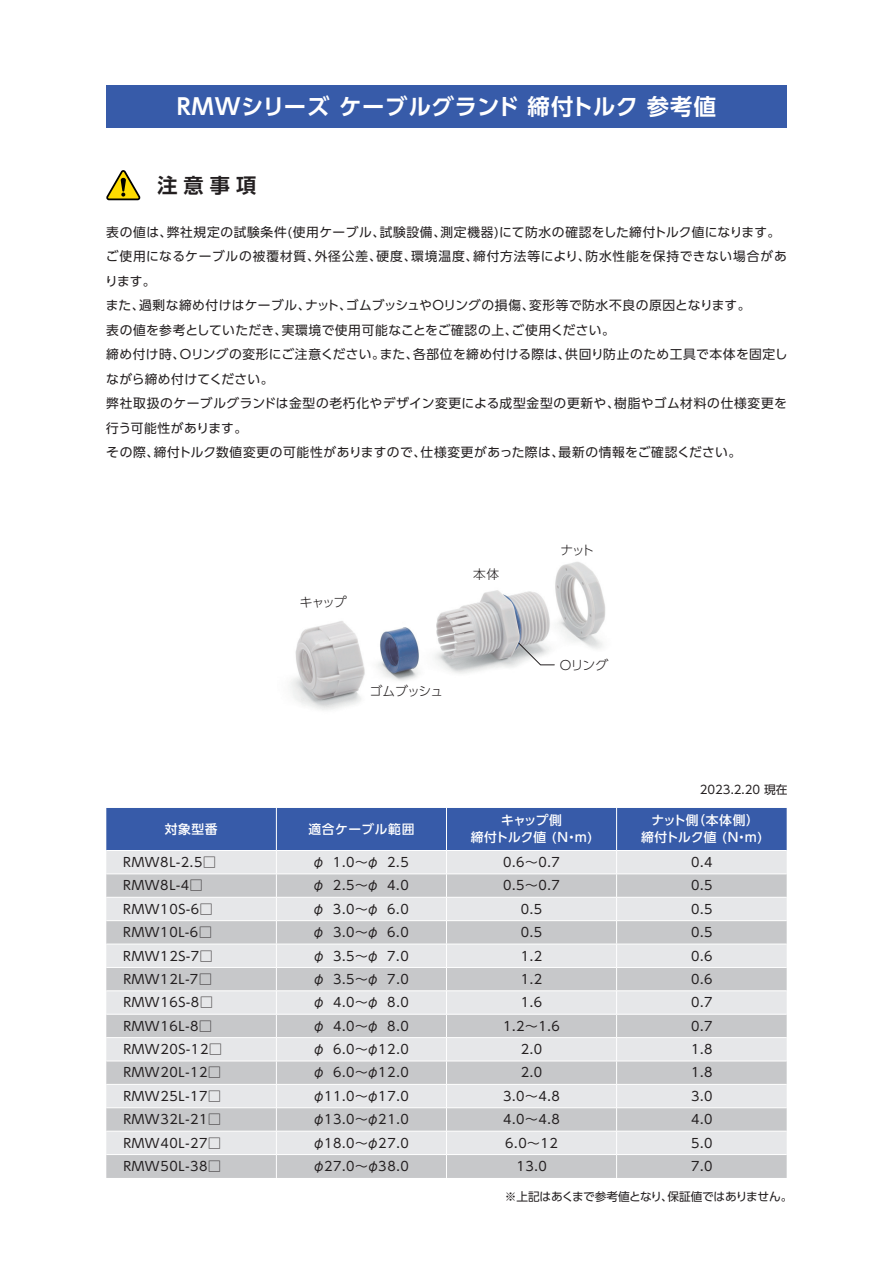
<style>
.page{position:relative;width:893px;height:1263px;background:#fff}
.page>*{position:absolute;margin:0;border:0;box-sizing:border-box;transform-origin:0 0}
.t1{font:700 22.35px "UD Shin Go Pr 6 N De";letter-spacing:.03em;color:#fff}
.t2{font:700 20.25px "UD Shin Go Pr 6 N De";color:#231f20}
.t3{font:12.75px/24.5px "UD Shin Go Pr 6 N";letter-spacing:.05em;color:#231f20}
.t4{font:500 12.75px/17px "UD Shin Go Pr 6 N";letter-spacing:-.005em;color:#fff;text-align:center}
.t5{font:300 12.75px "UD Shin Go Pr 6 N";letter-spacing:-.07em;color:#231f20}
.t6{font:500 12.75px/17px "UD Shin Go Pr 6 N";letter-spacing:-.015em;color:#fff;text-align:center}
.t7{font:500 12.75px "UD Shin Go Pr 6 N";letter-spacing:.05em;color:#fff}
.t8{font:500 12.75px "UD Shin Go Pr 6 N";letter-spacing:.03em;color:#fff}
.t9{font:11.7px "UD Shin Go Pr 6 N";letter-spacing:-.015em;color:#231f20}
</style>
<div class="page">
<svg style="left:106px;top:808px;width:681px;height:370px;background:#c6cbd5"></svg>
<div style="left:106px;top:85px;width:681px;height:43px;background:#375ba9"></div>
<svg style="left:106px;top:170px;width:34px;height:30px"></svg>
<img style="left:290px;top:562px;width:316px;height:148px">
<svg style="left:518px;top:642px;width:37px;height:23px"></svg>
<h1 class="t1" style="left:177px;top:88px;width:541px">RMWシリーズ ケーブルグランド 締付トルク 参考値</h1>
<h2 class="t2" style="left:157px;top:169px;width:100px">注意事項</h2>
<p class="t3" style="left:105px;top:220px;width:684px">表の値は、弊社規定の試験条件(使用ケーブル、試験設備、測定機器)にて防水の確認をした締付トルク値になります。ご使用になるケーブルの被覆材質、外径公差、硬度、環境温度、締付方法等により、防水性能を保持できない場合があります。<br>また、過剰な締め付けはケーブル、ナット、ゴムブッシュやOリングの損傷、変形等で防水不良の原因となります。<br>表の値を参考としていただき、実環境で使用可能なことをご確認の上、ご使用ください。<br>締め付け時、Oリングの変形にご注意ください。また、各部位を締め付ける際は、供回り防止のため工具で本体を固定しながら締め付けてください。<br>弊社取扱のケーブルグランドは金型の老朽化やデザイン変更による成型金型の更新や、樹脂やゴム材料の仕様変更を行う可能性があります。<br>その際、締付トルク数値変更の可能性がありますので、仕様変更があった際は、最新の情報をご確認ください。</p>
<p class="t5" style="left:300px;top:591px;width:49px">キャップ</p>
<p class="t5" style="left:370px;top:680px;width:75px">ゴムブッシュ</p>
<p class="t5" style="left:473px;top:564px;width:28px">本体</p>
<p class="t5" style="left:560px;top:540px;width:35px">ナット</p>
<p class="t5" style="left:560px;top:655px;width:50px">Oリング</p>
<p class="t9" style="left:700px;top:780px;width:89px">2023.2.20 現在</p>
<p class="t8" style="left:165px;top:819px;width:54px">対象型番</p>
<p class="t7" style="left:308px;top:819px;width:107px">適合ケーブル範囲</p>
<p class="t6" style="left:471px;top:812px;width:123px">キャップ側<br>締付トルク値 (N・ｍ)</p>
<p class="t4" style="left:641px;top:812px;width:123px">ナット側（本体側）締付トルク値 (N・m)</p>
<p class="t3" style="left:123px;top:849px;width:94px">RMW8L-2.5□</p>
<p class="t3" style="left:312px;top:849px;width:98px">φ 1.0～φ 2.5</p>
<p class="t3" style="left:503px;top:849px;width:58px">0.6～0.7</p>
<p class="t3" style="left:691px;top:849px;width:23px">0.4</p>
<p class="t3" style="left:123px;top:873px;width:81px">RMW8L-4□</p>
<p class="t3" style="left:312px;top:873px;width:98px">φ 2.5～φ 4.0</p>
<p class="t3" style="left:503px;top:873px;width:58px">0.5～0.7</p>
<p class="t3" style="left:691px;top:873px;width:23px">0.5</p>
<p class="t3" style="left:123px;top:896px;width:91px">RMW10S-6□</p>
<p class="t3" style="left:312px;top:896px;width:98px">φ 3.0～φ 6.0</p>
<p class="t3" style="left:521px;top:896px;width:23px">0.5</p>
<p class="t3" style="left:691px;top:896px;width:23px">0.5</p>
<p class="t3" style="left:123px;top:920px;width:90px">RMW10L-6□</p>
<p class="t3" style="left:312px;top:920px;width:98px">φ 3.0～φ 6.0</p>
<p class="t3" style="left:521px;top:920px;width:23px">0.5</p>
<p class="t3" style="left:691px;top:920px;width:23px">0.5</p>
<p class="t3" style="left:123px;top:943px;width:91px">RMW12S-7□</p>
<p class="t3" style="left:312px;top:943px;width:98px">φ 3.5～φ 7.0</p>
<p class="t3" style="left:521px;top:943px;width:23px">1.2</p>
<p class="t3" style="left:691px;top:943px;width:23px">0.6</p>
<p class="t3" style="left:123px;top:966px;width:90px">RMW12L-7□</p>
<p class="t3" style="left:312px;top:966px;width:98px">φ 3.5～φ 7.0</p>
<p class="t3" style="left:521px;top:966px;width:23px">1.2</p>
<p class="t3" style="left:691px;top:966px;width:23px">0.6</p>
<p class="t3" style="left:123px;top:990px;width:91px">RMW16S-8□</p>
<p class="t3" style="left:312px;top:990px;width:98px">φ 4.0～φ 8.0</p>
<p class="t3" style="left:521px;top:990px;width:23px">1.6</p>
<p class="t3" style="left:691px;top:990px;width:23px">0.7</p>
<p class="t3" style="left:123px;top:1013px;width:90px">RMW16L-8□</p>
<p class="t3" style="left:312px;top:1013px;width:98px">φ 4.0～φ 8.0</p>
<p class="t3" style="left:503px;top:1013px;width:58px">1.2～1.6</p>
<p class="t3" style="left:691px;top:1013px;width:23px">0.7</p>
<p class="t3" style="left:123px;top:1037px;width:100px">RMW20S-12□</p>
<p class="t3" style="left:312px;top:1037px;width:98px">φ 6.0～φ12.0</p>
<p class="t3" style="left:521px;top:1037px;width:23px">2.0</p>
<p class="t3" style="left:691px;top:1037px;width:23px">1.8</p>
<p class="t3" style="left:123px;top:1060px;width:99px">RMW20L-12□</p>
<p class="t3" style="left:312px;top:1060px;width:98px">φ 6.0～φ12.0</p>
<p class="t3" style="left:521px;top:1060px;width:23px">2.0</p>
<p class="t3" style="left:691px;top:1060px;width:23px">1.8</p>
<p class="t3" style="left:123px;top:1083px;width:99px">RMW25L-17□</p>
<p class="t3" style="left:312px;top:1083px;width:98px">φ11.0～φ17.0</p>
<p class="t3" style="left:503px;top:1083px;width:58px">3.0～4.8</p>
<p class="t3" style="left:691px;top:1083px;width:23px">3.0</p>
<p class="t3" style="left:123px;top:1107px;width:99px">RMW32L-21□</p>
<p class="t3" style="left:312px;top:1107px;width:98px">φ13.0～φ21.0</p>
<p class="t3" style="left:503px;top:1107px;width:58px">4.0～4.8</p>
<p class="t3" style="left:691px;top:1107px;width:23px">4.0</p>
<p class="t3" style="left:123px;top:1130px;width:99px">RMW40L-27□</p>
<p class="t3" style="left:312px;top:1130px;width:98px">φ18.0～φ27.0</p>
<p class="t3" style="left:505px;top:1130px;width:54px">6.0～12</p>
<p class="t3" style="left:691px;top:1130px;width:23px">5.0</p>
<p class="t3" style="left:123px;top:1154px;width:99px">RMW50L-38□</p>
<p class="t3" style="left:312px;top:1154px;width:98px">φ27.0～φ38.0</p>
<p class="t3" style="left:516px;top:1154px;width:32px">13.0</p>
<p class="t3" style="left:691px;top:1154px;width:23px">7.0</p>
<p class="t9" style="left:505px;top:1187px;width:289px">※上記はあくまで参考値となり、保証値ではありません。</p>
</div>
